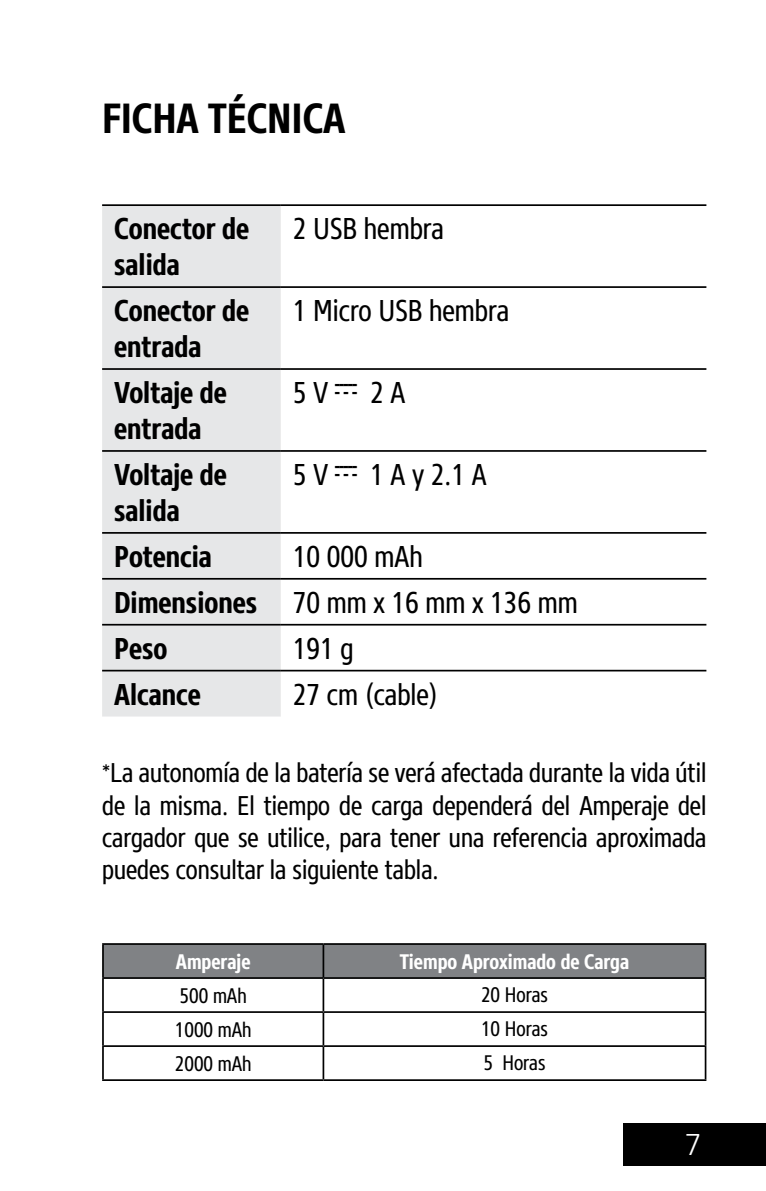
<style>
.page{position:relative;width:766px;height:1191px;background:#fff}
.page>*{position:absolute;margin:0;border:0;box-sizing:border-box;transform-origin:0 0}
.t1{font:700 42px "Core Sans N67 Cn";color:#000}
.t2{font:30px/45.9px "Core Sans N47 Cn";color:#000}
.t3{font:700 30px/36px "Core Sans N67 Cn";color:#000}
.t4{font:300 30px "Core Sans N35";color:#fff}
.t5{font:27px/32.4px "Core Sans N47 Cn";color:#000;text-align:justify}
.t6{font:21px "Core Sans N47 Cn";color:#000}
.t7{font:700 21px "Core Sans N67 Cn";color:#fff}
.s1{font-family:"Core Sans N67 Cn";font-weight:700}
</style>
<div class="page">
<div style="left:622px;top:1123px;width:143px;height:42px;background:#000"></div>
<div style="left:102px;top:206px;width:179px;height:510px;background:#e6e7e8"></div>
<svg style="left:281px;top:577px;width:425px;height:95px"></svg>
<hr style="left:102px;top:204px;width:179px;height:2px;background:#000">
<hr style="left:281px;top:204px;width:425px;height:2px;background:#000">
<hr style="left:102px;top:286px;width:179px;height:2px;background:#000">
<hr style="left:281px;top:286px;width:425px;height:2px;background:#000">
<hr style="left:102px;top:368px;width:179px;height:2px;background:#000">
<hr style="left:281px;top:368px;width:425px;height:2px;background:#000">
<hr style="left:102px;top:450px;width:179px;height:2px;background:#000">
<hr style="left:281px;top:450px;width:425px;height:2px;background:#000">
<hr style="left:102px;top:532px;width:179px;height:2px;background:#000">
<hr style="left:281px;top:532px;width:425px;height:2px;background:#000">
<hr style="left:102px;top:578px;width:179px;height:1px;background:#000">
<hr style="left:281px;top:578px;width:425px;height:1px;background:#000">
<hr style="left:102px;top:624px;width:179px;height:1px;background:#000">
<hr style="left:281px;top:624px;width:425px;height:1px;background:#000">
<hr style="left:102px;top:670px;width:179px;height:1px;background:#000">
<hr style="left:281px;top:670px;width:425px;height:1px;background:#000">
<div style="left:104px;top:945px;width:600px;height:32px;background:#808285"></div>
<hr style="left:102px;top:943px;width:221px;height:2px;background:#000">
<hr style="left:102px;top:945px;width:2px;height:32px;background:#000">
<hr style="left:323px;top:943px;width:383px;height:2px;background:#000">
<hr style="left:322px;top:945px;width:2px;height:32px;background:#000">
<hr style="left:704px;top:945px;width:2px;height:32px;background:#000">
<hr style="left:102px;top:977px;width:221px;height:2px;background:#000">
<hr style="left:102px;top:979px;width:2px;height:32px;background:#000">
<hr style="left:323px;top:977px;width:383px;height:2px;background:#000">
<hr style="left:322px;top:979px;width:2px;height:32px;background:#000">
<hr style="left:704px;top:979px;width:2px;height:32px;background:#000">
<hr style="left:102px;top:1011px;width:221px;height:2px;background:#000">
<hr style="left:102px;top:1013px;width:2px;height:32px;background:#000">
<hr style="left:323px;top:1011px;width:383px;height:2px;background:#000">
<hr style="left:322px;top:1013px;width:2px;height:32px;background:#000">
<hr style="left:704px;top:1013px;width:2px;height:32px;background:#000">
<hr style="left:102px;top:1045px;width:221px;height:2px;background:#000">
<hr style="left:102px;top:1047px;width:2px;height:32px;background:#000">
<hr style="left:323px;top:1045px;width:383px;height:2px;background:#000">
<hr style="left:322px;top:1047px;width:2px;height:32px;background:#000">
<hr style="left:704px;top:1047px;width:2px;height:32px;background:#000">
<hr style="left:102px;top:1079px;width:221px;height:2px;background:#000">
<hr style="left:323px;top:1079px;width:383px;height:2px;background:#000">
<h1 class="t1" style="left:102px;top:91px;width:245px">Ficha técnica</h1>
<p class="t3" style="left:114px;top:211px;width:137px">Conector de salida</p>
<p class="t2" style="left:293px;top:206px;width:152px">2 USB hembra</p>
<p class="t3" style="left:114px;top:293px;width:137px">Conector de entrada</p>
<p class="t2" style="left:293px;top:288px;width:218px">1 Micro USB hembra</p>
<p class="t3" style="left:114px;top:374px;width:114px">Voltaje de entrada</p>
<p class="t2" style="left:293px;top:369px;width:114px">5 V –––––––– 2 A</p>
<p class="t3" style="left:114px;top:456px;width:114px">Voltaje de salida</p>
<p class="t2" style="left:293px;top:451px;width:195px">5 V –––––––– 1 A y 2.1 A</p>
<p class="t3" style="left:114px;top:538px;width:99px">Potencia</p>
<p class="t2" style="left:114px;top:533px;width:465px;text-indent:179px">10 000 mAh<br><span class="s1">Dimensiones</span> 70 mm x 16 mm x 136 mm</p>
<p class="t3" style="left:114px;top:630px;width:55px">Peso</p>
<p class="t2" style="left:293px;top:625px;width:62px">191 g</p>
<p class="t3" style="left:114px;top:676px;width:88px">Alcance</p>
<p class="t2" style="left:293px;top:671px;width:147px">27 cm (cable)</p>
<p class="t5" style="left:102px;top:756px;width:605px"><sup>*</sup>La autonomía de la batería se verá afectada durante la vida útil de la misma. El tiempo de carga dependerá del Amperaje del cargador que se utilice, para tener una referencia aproximada puedes consultar la siguiente tabla.</p>
<p class="t7" style="left:176px;top:947px;width:76px">Amperaje</p>
<p class="t7" style="left:399px;top:947px;width:231px">Tiempo Aproximado de Carga</p>
<p class="t6" style="left:179px;top:981px;width:69px">500 mAh</p>
<p class="t6" style="left:481px;top:981px;width:68px">20 Horas</p>
<p class="t6" style="left:175px;top:1015px;width:78px">1000 mAh</p>
<p class="t6" style="left:481px;top:1015px;width:68px">10 Horas</p>
<p class="t6" style="left:175px;top:1049px;width:78px">2000 mAh</p>
<p class="t6" style="left:483px;top:1049px;width:63px">5 Horas</p>
<p class="t4" style="left:684px;top:1125px;width:19px">7</p>
</div>
